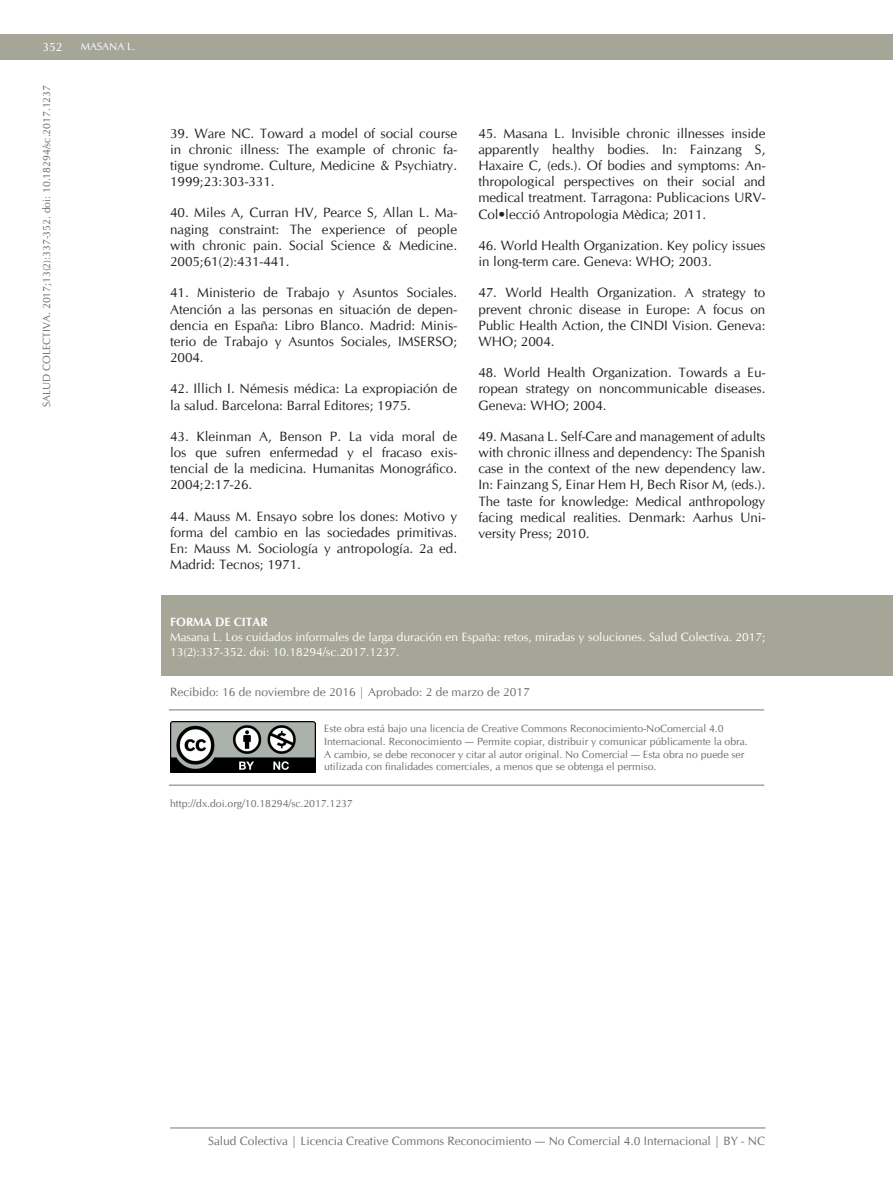
<style>
.page{position:relative;width:893px;height:1191px;background:#fff}
.page>*{position:absolute;margin:0;border:0;box-sizing:border-box;transform-origin:0 0}
.referencias{font:13.5px/16.2px "CG Omega";color:#231f20;text-align:justify}
.forma-de-citar-cita{font:12px/15px "CG Omega";color:#fff}
.recibido-aprobado{font:12px "CG Omega";color:#6c6d70}
.forma-de-citar-titul{font:700 12px "CG Omega";color:#fff}
.forma-de-citar-DOI{font:10.5px/12.6px "CG Omega";color:#6c6d70}
.t1{font:10.5px "CG Omega";color:#fff}
</style>
<div class="page">
<div style="left:0;top:34px;width:893px;height:26px;background:#a6a698"></div>
<hr style="left:170px;top:1127px;width:595px;height:1px;background:#a6a698">
<div style="left:162px;top:595px;width:731px;height:81px;background:#a6a698"></div>
<img style="left:170px;top:721px;width:145px;height:51px">
<hr style="left:169px;top:784px;width:595px;height:2px;background:#a6a698">
<hr style="left:169px;top:709px;width:595px;height:1px;background:#a6a698">
<p class="forma-de-citar-cita" style="left:43px;top:40px;width:21px">352</p>
<p class="t1" style="left:81px;top:40px;width:56px">MASANA L.</p>
<p class="forma-de-citar-DOI" style="left:41px;top:407px;width:324px;rotate:-90deg">SALUD COLECTIVA. 2017;13(2):337-352. doi: 10.18294/sc.2017.1237</p>
<p class="referencias" style="left:170px;top:125px;width:289px">39. Ware NC. Toward a model of social course in chronic illness: The example of chronic fa&shy;tigue syndrome. Culture, Medicine &amp; Psychiatry.<br>1999;23:303-331.</p>
<p class="referencias" style="left:170px;top:205px;width:289px">40. Miles A, Curran HV, Pearce S, Allan L. Ma&shy;naging constraint: The experience of people with chronic pain. Social Science &amp; Medicine.<br>2005;61(2):431-441.</p>
<p class="referencias" style="left:170px;top:285px;width:289px">41. Ministerio de Trabajo y Asuntos Sociales.<br>Atención a las personas en situación de depen&shy;dencia en España: Libro Blanco. Madrid: Minis&shy;terio de Trabajo y Asuntos Sociales, IMSERSO; 2004.</p>
<p class="referencias" style="left:170px;top:381px;width:288px">42. Illich I. Némesis médica: La expropiación de la salud. Barcelona: Barral Editores; 1975.</p>
<p class="referencias" style="left:170px;top:428px;width:289px">43. Kleinman A, Benson P. La vida moral de los que sufren enfermedad y el fracaso exis&shy;tencial de la medicina. Humanitas Monográfico.<br>2004;2:17-26.</p>
<p class="referencias" style="left:170px;top:508px;width:288px">44. Mauss M. Ensayo sobre los dones: Motivo y forma del cambio en las sociedades primitivas.<br>En: Mauss M. Sociología y antropología. 2a ed.<br>Madrid: Tecnos; 1971.</p>
<p class="referencias" style="left:478px;top:125px;width:289px">45. Masana L. Invisible chronic illnesses inside apparently healthy bodies. In: Fainzang S, Haxaire C, (eds.). Of bodies and symptoms: An&shy;thropological perspectives on their social and medical treatment. Tarragona: Publicacions URV-Col•lecció Antropologia Mèdica; 2011.</p>
<p class="referencias" style="left:478px;top:237px;width:288px">46. World Health Organization. Key policy issues in long-term care. Geneva: WHO; 2003.</p>
<p class="referencias" style="left:478px;top:285px;width:289px">47. World Health Organization. A strategy to prevent chronic disease in Europe: A focus on Public Health Action, the CINDI Vision. Geneva:<br>WHO; 2004.</p>
<p class="referencias" style="left:478px;top:364px;width:289px">48. World Health Organization. Towards a Eu&shy;ropean strategy on noncommunicable diseases.<br>Geneva: WHO; 2004.</p>
<p class="referencias" style="left:478px;top:428px;width:289px">49. Masana L. Self-Care and management of adults with chronic illness and dependency: The Spanish case in the context of the new dependency law.<br>In: Fainzang S, Einar Hem H, Bech Risor M, (eds.).<br>The taste for knowledge: Medical anthropology facing medical realities. Denmark: Aarhus Uni&shy;versity Press; 2010.</p>
<p class="forma-de-citar-titul" style="left:170px;top:614px;width:99px">FORMA DE CITAR</p>
<p class="forma-de-citar-cita" style="left:170px;top:629px;width:597px">Masana L. Los cuidados informales de larga duración en España: retos, miradas y soluciones. Salud Colectiva. 2017;<br>13(2):337-352. doi: 10.18294/sc.2017.1237.</p>
<p class="recibido-aprobado" style="left:170px;top:685px;width:361px">Recibido: 16 de noviembre de 2016 | Aprobado: 2 de marzo de 2017</p>
<p class="forma-de-citar-DOI" style="left:324px;top:722px;width:425px">Este obra está bajo una licencia de Creative Commons Reconocimiento-NoComercial 4.0<br>Internacional. Reconocimiento — Permite copiar, distribuir y comunicar públicamente la obra.<br>A cambio, se debe reconocer y citar al autor original. No Comercial — Esta obra no puede ser utilizada con finalidades comerciales, a menos que se obtenga el permiso.</p>
<p class="forma-de-citar-DOI" style="left:170px;top:797px;width:184px">http://dx.doi.org/10.18294/sc.2017.1237</p>
<p class="recibido-aprobado" style="left:208px;top:1133px;width:558px">Salud Colectiva | Licencia Creative Commons Reconocimiento — No Comercial 4.0 Internacional | BY - NC</p>
</div>
